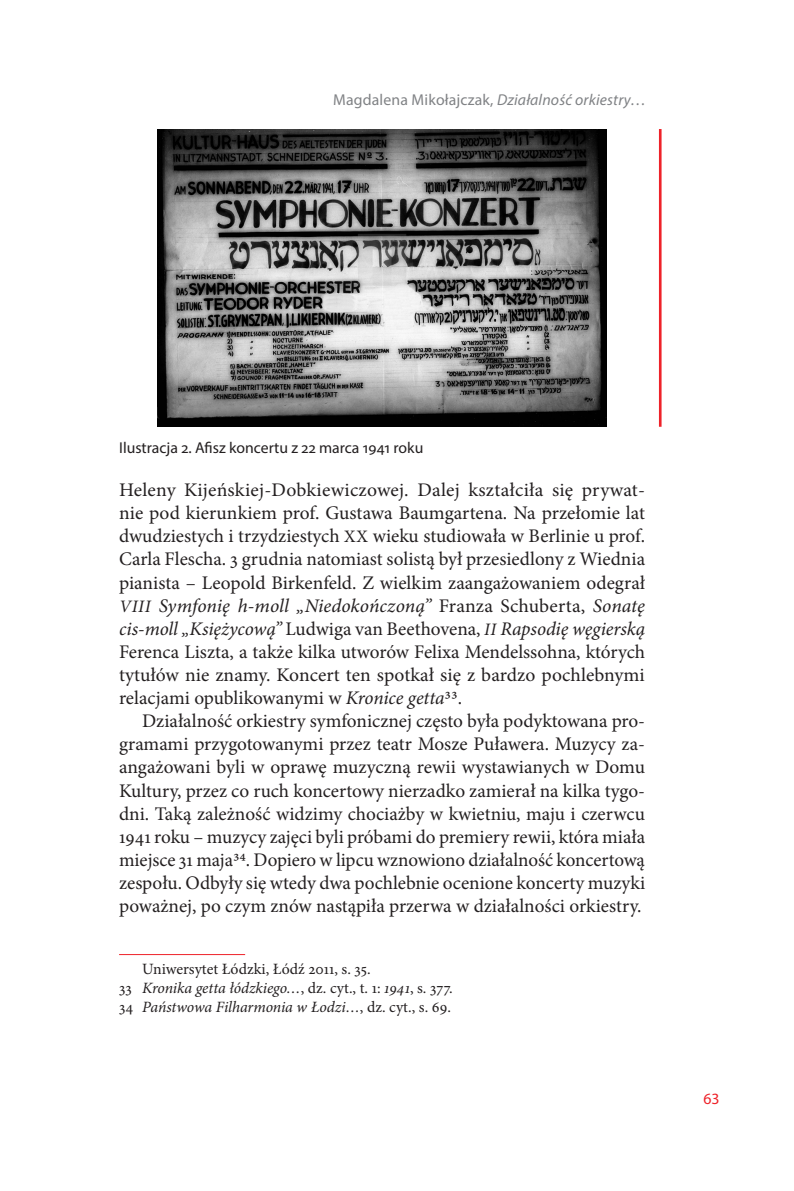
<style>
.page{position:relative;width:794px;height:1191px;background:#fff}
.page>*{position:absolute;margin:0;border:0;box-sizing:border-box;transform-origin:0 0}
.normalny{font:19.25px/23.1px "Minion Pro";color:#231f20;text-align:justify}
.przypis{font:italic 15.75px "Minion Pro";letter-spacing:-.005em;color:#231f20}
.t1{font:15.75px "Myriad Pro";letter-spacing:.01em;color:#808285}
.Podpisy_do_ilustracj{font:15.75px "Myriad Pro";color:#231f20}
.t2{font:15.75px "Minion Pro";color:#231f20}
.t3{font:15.75px "Myriad Pro";color:#ee2229}
.s1{font-style:italic}
.s2{font-size:17.5px}
.s3{font-style:italic;font-size:17.5px}
.s4{font-style:normal}
</style>
<div class="page">
<hr style="left:119px;top:954px;width:126px;height:1px;background:#ee2229">
<img style="left:157px;top:129px;width:449px;height:298px">
<hr style="left:659px;top:129px;width:2px;height:298px;background:#ee2229">
<p class="t1" style="left:333px;top:90px;width:314px">Magdalena Mikołajczak, <span class="s1">Działalność orkiestry…</span></p>
<p class="Podpisy_do_ilustracj" style="left:119px;top:437px;width:306px">Ilustracja 2. Afisz koncertu z 22 marca 1941 roku</p>
<p class="normalny" style="left:119px;top:478px;width:527px">Heleny Kijeńskiej-Dobkiewiczowej. Dalej kształciła się prywat&shy;nie pod kierunkiem prof. Gustawa Baumgartena. Na przełomie lat dwudziestych i trzydziestych <span class="s2">XX</span> wieku studiowała w Berlinie u prof.<br>Carla Flescha. 3 grudnia natomiast solistą był przesiedlony z Wiednia pianista – Leopold Birkenfeld. Z wielkim zaangażowaniem odegrał <span class="s3">VIII</span> <span class="s1">Symfonię h-moll „Niedokończoną”</span> Franza Schuberta, <span class="s1">Sonatę cis-moll „Księżycową”</span> Ludwiga van Beethovena, <span class="s3">II</span> <span class="s1">Rapsodię węgierską </span>Ferenca Liszta, a także kilka utworów Felixa Mendelssohna, których tytułów nie znamy. Koncert ten spotkał się z bardzo pochlebnymi relacjami opublikowanymi w <span class="s1">Kronice getta</span>33.</p>
<p class="normalny" style="left:119px;top:709px;width:527px;text-indent:23px">Działalność orkiestry symfonicznej często była podyktowana pro&shy;gramami przygotowanymi przez teatr Mosze Puławera. Muzycy za&shy;angażowani byli w oprawę muzyczną rewii wystawianych w Domu Kultury, przez co ruch koncertowy nierzadko zamierał na kilka tygo&shy;dni. Taką zależność widzimy chociażby w kwietniu, maju i czerwcu 1941 roku – muzycy zajęci byli próbami do premiery rewii, która miała miejsce 31 maja34. Dopiero w lipcu wznowiono działalność koncertową zespołu. Odbyły się wtedy dwa pochlebnie ocenione koncerty muzyki poważnej, po czym znów nastąpiła przerwa w działalności orkiestry.</p>
<p class="t2" style="left:142px;top:958px;width:230px">Uniwersytet Łódzki, Łódź 2011, s. 35.</p>
<p class="przypis" style="left:119px;top:977px;width:335px"><span class="s4">33</span> Kronika getta łódzkiego…<span class="s4">, dz. cyt., t. 1:</span> 1941<span class="s4">, s. 377.</span></p>
<p class="przypis" style="left:119px;top:996px;width:333px"><span class="s4">34</span> Państwowa Filharmonia w Łodzi…<span class="s4">, dz. cyt., s. 69.</span></p>
<p class="t3" style="left:703px;top:1088px;width:18px">63</p>
</div>
